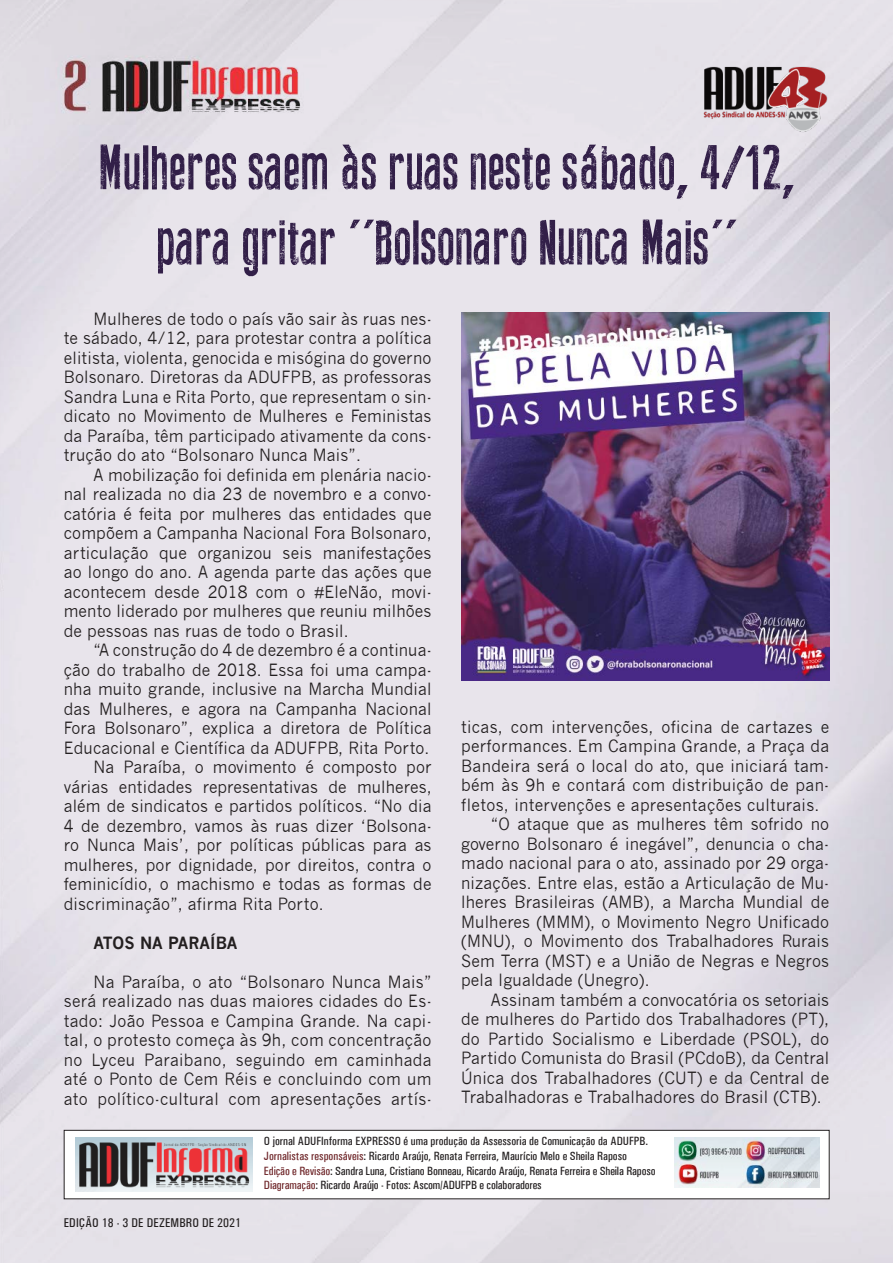
<style>
.page{position:relative;width:893px;height:1263px;background:#fff}
.page>*{position:absolute;margin:0;border:0;box-sizing:border-box;transform-origin:0 0}
.TEXTO_DO_JORNAL{font:63px "Press Feeling Eroded";letter-spacing:.02em;color:#321f48;scale:.9 1}
.TEXTO_DO_JORNAL-2{font:16.5px/19.5px "News Gothic";letter-spacing:.01em;color:#231f20;text-align:justify;scale:.95 1}
.TEXTO_DO_JORNAL-3{font:700 16.5px "News Gothic";letter-spacing:.005em;color:#231f20;scale:.95 1}
.t1{font:500 12.75px "Univers Condensed";letter-spacing:.01em;color:#231f20}
.t2{font:500 12px "Univers Condensed";color:#231f20}
.s1{color:#6f272a}
</style>
<div class="page">
<img style="left:0;top:0;width:893px;height:1263px">
<div style="left:64px;top:1130px;width:765px;height:69px;background:#fff"></div>
<div style="left:64px;top:1130px;width:765px;height:69px;border:1px solid #231f20"></div>
<img style="left:76px;top:1137px;width:176px;height:54px">
<img style="left:675px;top:1137px;width:144px;height:50px">
<img style="left:702px;top:65px;width:127px;height:67px">
<img style="left:461px;top:312px;width:368px;height:368px">
<p class="TEXTO_DO_JORNAL" style="left:98px;top:135px;width:775px">Mulheres saem às ruas neste sábado, 4/12,</p>
<p class="TEXTO_DO_JORNAL" style="left:157px;top:210px;width:645px">para gritar ´´Bolsonaro Nunca Mais´´</p>
<p class="TEXTO_DO_JORNAL-2" style="left:64px;top:309px;width:389px;text-indent:30px">Mulheres de todo o país vão sair às ruas nes&shy;te sábado, 4/12, para protestar contra a política elitista, violenta, genocida e misógina do governo Bolsonaro. Diretoras da ADUFPB, as professoras Sandra Luna e Rita Porto, que representam o sin&shy;dicato no Movimento de Mulheres e Feministas da Paraíba, têm participado ativamente da cons&shy;trução do ato “Bolsonaro Nunca Mais”.</p>
<p class="TEXTO_DO_JORNAL-2" style="left:64px;top:465px;width:389px;text-indent:30px">A mobilização foi definida em plenária nacio&shy;nal realizada no dia 23 de novembro e a convo&shy;catória é feita por mulheres das entidades que compõem a Campanha Nacional Fora Bolsonaro, articulação que organizou seis manifestações ao longo do ano. A agenda parte das ações que acontecem desde 2018 com o #EleNão, movi&shy;mento liderado por mulheres que reuniu milhões de pessoas nas ruas de todo o Brasil.</p>
<p class="TEXTO_DO_JORNAL-2" style="left:64px;top:640px;width:389px;text-indent:30px">“A construção do 4 de dezembro é a continua&shy;ção do trabalho de 2018. Essa foi uma campa&shy;nha muito grande, inclusive na Marcha Mundial das Mulheres, e agora na Campanha Nacional Fora Bolsonaro”, explica a diretora de Política Educacional e Científica da ADUFPB, Rita Porto.</p>
<p class="TEXTO_DO_JORNAL-2" style="left:64px;top:757px;width:389px;text-indent:30px">Na Paraíba, o movimento é composto por várias entidades representativas de mulheres, além de sindicatos e partidos políticos. “No dia 4 de dezembro, vamos às ruas dizer ‘Bolsona&shy;ro Nunca Mais’, por políticas públicas para as mulheres, por dignidade, por direitos, contra o feminicídio, o machismo e todas as formas de discriminação”, afirma Rita Porto.</p>
<p class="TEXTO_DO_JORNAL-3" style="left:94px;top:932px;width:153px">ATOS NA PARAÍBA</p>
<p class="TEXTO_DO_JORNAL-2" style="left:64px;top:972px;width:389px;text-indent:30px">Na Paraíba, o ato “Bolsonaro Nunca Mais” será realizado nas duas maiores cidades do Es&shy;tado: João Pessoa e Campina Grande. Na capi&shy;tal, o protesto começa às 9h, com concentração no Lyceu Paraibano, seguindo em caminhada até o Ponto de Cem Réis e concluindo com um ato político-cultural com apresentações artís-</p>
<p class="TEXTO_DO_JORNAL-2" style="left:461px;top:717px;width:389px">ticas, com intervenções, oficina de cartazes e performances. Em Campina Grande, a Praça da Bandeira será o local do ato, que iniciará tam&shy;bém às 9h e contará com distribuição de pan&shy;fletos, intervenções e apresentações culturais.</p>
<p class="TEXTO_DO_JORNAL-2" style="left:461px;top:814px;width:389px;text-indent:30px">“O ataque que as mulheres têm sofrido no governo Bolsonaro é inegável”, denuncia o cha&shy;mado nacional para o ato, assinado por 29 orga&shy;nizações. Entre elas, estão a Articulação de Mu&shy;lheres Brasileiras (AMB), a Marcha Mundial de Mulheres (MMM), o Movimento Negro Unificado (MNU), o Movimento dos Trabalhadores Rurais Sem Terra (MST) e a União de Negras e Negros pela Igualdade (Unegro).</p>
<p class="TEXTO_DO_JORNAL-2" style="left:461px;top:990px;width:389px;text-indent:30px">Assinam também a convocatória os setoriais de mulheres do Partido dos Trabalhadores (PT), do Partido Socialismo e Liberdade (PSOL), do Partido Comunista do Brasil (PCdoB), da Central Única dos Trabalhadores (CUT) e da Central de Trabalhadoras e Trabalhadores do Brasil (CTB).</p>
<p class="t1" style="left:64px;top:1215px;width:179px">EDIÇÃO 18 - 3 DE DEZEMBRO DE 2021</p>
<p class="t2" style="left:264px;top:1134px;width:386px">O jornal ADUFInforma EXPRESSO é uma produção da Assessoria de Comunicação da ADUFPB.</p>
<p class="t2" style="left:264px;top:1149px;width:365px"><span class="s1">Jornalistas responsáveis</span>: Ricardo Araújo, Renata Ferreira, Maurício Melo e Sheila Raposo</p>
<p class="t2" style="left:264px;top:1163px;width:393px"><span class="s1">Edição e Revisão</span>: Sandra Luna, Cristiano Bonneau, Ricardo Araújo, Renata Ferreira e Sheila Raposo</p>
<p class="t2" style="left:264px;top:1178px;width:279px"><span class="s1">Diagramação</span>: Ricardo Araújo - Fotos: Ascom/ADUFPB e colaboradores</p>
</div>
